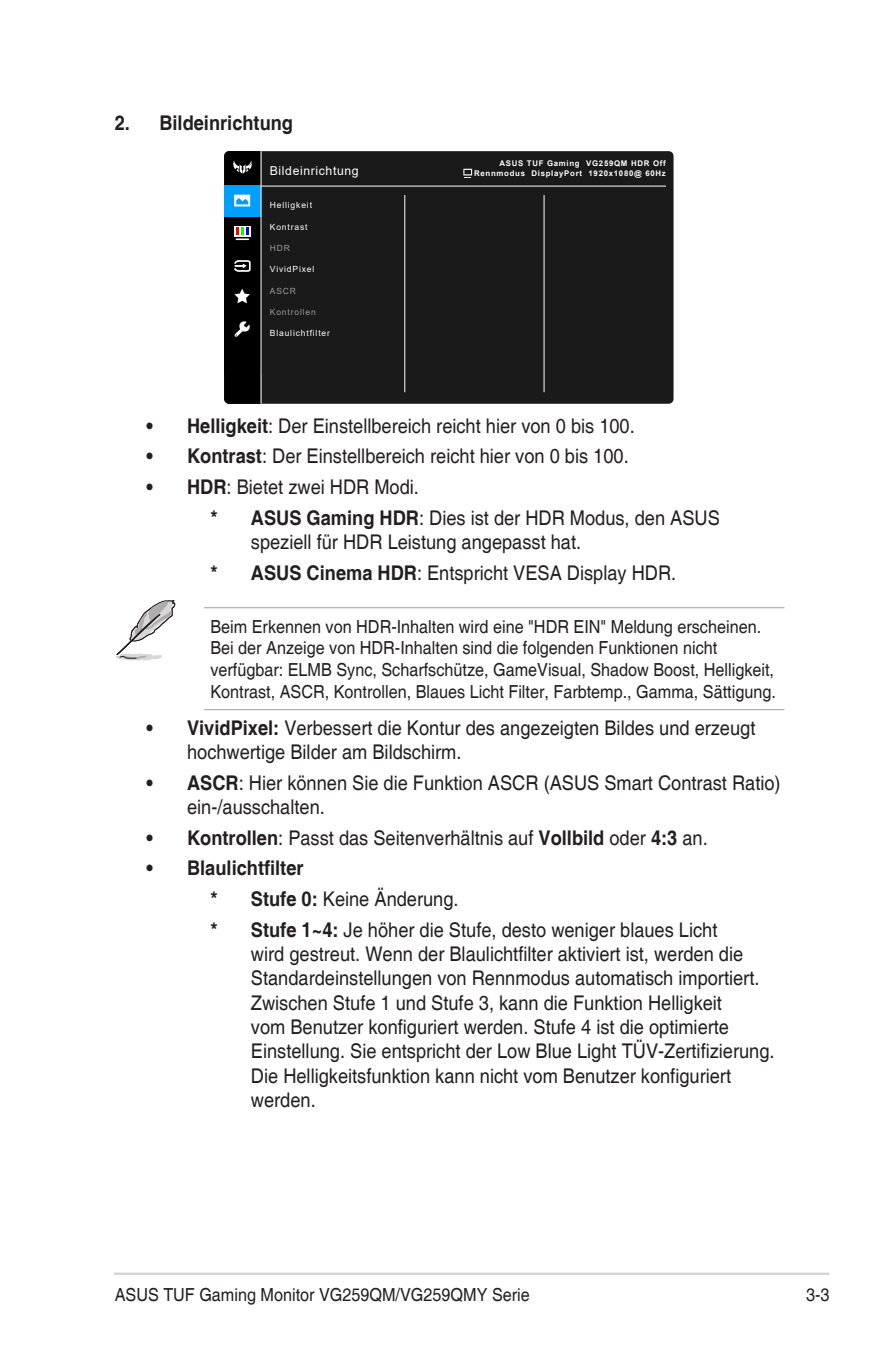
<style>
.page{position:relative;width:893px;height:1346px;background:#fff}
.page>*{position:absolute;margin:0;border:0;box-sizing:border-box;transform-origin:0 0}
.t1{font:20.25px/24.3px "Helvetica";color:#231f20;scale:.9 1}
.t2{font:700 20.25px "Helvetica";color:#231f20;scale:.9 1}
.Message{font:18px/21.6px "Helvetica";color:#231f20;scale:.9 1}
.t3{font:12.15px "Arial";letter-spacing:.05em;color:#fff}
.t4{font:8.55px "Arial";letter-spacing:.1em;color:#fff}
.t5{font:8.55px "Arial";letter-spacing:.1em;color:#999}
.t6{font:700 7.88px "Arial";letter-spacing:.09em;color:#fff}
.s1{font-weight:700}
</style>
<div class="page">
<hr style="left:114px;top:1272px;width:715px;height:3px;background:#d1d2d4">
<hr style="left:204px;top:607px;width:580px;height:1px;background:#a8a9ad">
<hr style="left:204px;top:709px;width:580px;height:1px;background:#a8a9ad">
<div style="left:262px;top:151px;width:411px;height:253px;background:#1a1a1a"></div>
<hr style="left:261px;top:186px;width:405px;height:1px;background:#fff">
<hr style="left:404px;top:195px;width:1px;height:197px;background:#fff">
<hr style="left:544px;top:195px;width:1px;height:197px;background:#fff">
<svg style="left:224px;top:151px;width:37px;height:253px;background:#152732"></svg>
<svg style="left:463px;top:169px;width:9px;height:6px"></svg>
<svg style="left:464px;top:170px;width:7px;height:8px"></svg>
<svg style="left:116px;top:600px;width:59px;height:61px"></svg>
<p class="t2" style="left:115px;top:110px;width:200px">2. Bildeinrichtung</p>
<p class="t6" style="left:499px;top:158px;width:168px">ASUS TUF Gaming VG259QM HDR Off</p>
<p class="t3" style="left:270px;top:162px;width:90px">Bildeinrichtung</p>
<p class="t6" style="left:474px;top:168px;width:193px">Rennmodus DisplayPort 1920x1080@ 60Hz</p>
<p class="t4" style="left:270px;top:200px;width:44px">Helligkeit</p>
<p class="t4" style="left:270px;top:221px;width:39px">Kontrast</p>
<p class="t5" style="left:270px;top:242px;width:22px">HDR</p>
<p class="t4" style="left:270px;top:263px;width:46px">VividPixel</p>
<p class="t5" style="left:270px;top:285px;width:28px">ASCR</p>
<p class="t5" style="left:270px;top:306px;width:48px">Kontrollen</p>
<p class="t4" style="left:270px;top:327px;width:62px">Blaulichtfilter</p>
<p class="t1" style="left:147px;top:414px;width:544px"><span class="s1">• Helligkeit</span>: Der Einstellbereich reicht hier von 0 bis 100.</p>
<p class="t1" style="left:147px;top:445px;width:537px"><span class="s1">• Kontrast</span>: Der Einstellbereich reicht hier von 0 bis 100.</p>
<p class="t1" style="left:147px;top:476px;width:304px"><span class="s1">• HDR</span>: Bietet zwei HDR Modi.</p>
<p class="t1" style="left:251px;top:506px;width:522px;text-indent:-40px"><span class="s1">* ASUS Gaming HDR</span>: Dies ist der HDR Modus, den ASUS speziell für HDR Leistung angepasst hat.</p>
<p class="t1" style="left:210px;top:561px;width:519px"><span class="s1">* ASUS Cinema HDR</span>: Entspricht VESA Display HDR.</p>
<p class="Message" style="left:210px;top:616px;width:630px">Beim Erkennen von HDR-Inhalten wird eine "HDR EIN" Meldung erscheinen.<br>Bei der Anzeige von HDR-Inhalten sind die folgenden Funktionen nicht verfügbar: ELMB Sync, Scharfschütze, GameVisual, Shadow Boost, Helligkeit, Kontrast, ASCR, Kontrollen, Blaues Licht Filter, Farbtemp., Gamma, Sättigung.</p>
<p class="t1" style="left:187px;top:716px;width:633px;text-indent:-40px"><span class="s1">• VividPixel:</span> Verbessert die Kontur des angezeigten Bildes und erzeugt hochwertige Bilder am Bildschirm.</p>
<p class="t1" style="left:187px;top:771px;width:661px;text-indent:-40px"><span class="s1">• ASCR</span>: Hier können Sie die Funktion ASCR (ASUS Smart Contrast Ratio) ein-/ausschalten.</p>
<p class="t1" style="left:147px;top:826px;width:625px"><span class="s1">• Kontrollen</span>: Passt das Seitenverhältnis auf <span class="s1">Vollbild</span> oder <span class="s1">4:3</span> an.</p>
<p class="t2" style="left:147px;top:856px;width:176px">• Blaulichtfilter</p>
<p class="t1" style="left:210px;top:887px;width:277px"><span class="s1">* Stufe 0:</span> Keine Änderung.</p>
<p class="t1" style="left:251px;top:918px;width:583px;text-indent:-40px"><span class="s1">* Stufe 1~4:</span> Je höher die Stufe, desto weniger blaues Licht<br>wird gestreut. Wenn der Blaulichtfilter aktiviert ist, werden die Standardeinstellungen von Rennmodus automatisch importiert.<br>Zwischen Stufe 1 und Stufe 3, kann die Funktion Helligkeit<br>vom Benutzer konfiguriert werden. Stufe 4 ist die optimierte Einstellung. Sie entspricht der Low Blue Light TÜV-Zertifizierung.<br>Die Helligkeitsfunktion kann nicht vom Benutzer konfiguriert werden.</p>
<p class="Message" style="left:115px;top:1284px;width:463px">ASUS TUF Gaming Monitor VG259QM/VG259QMY Serie</p>
<p class="Message" style="left:806px;top:1284px;width:28px">3-3</p>
</div>
